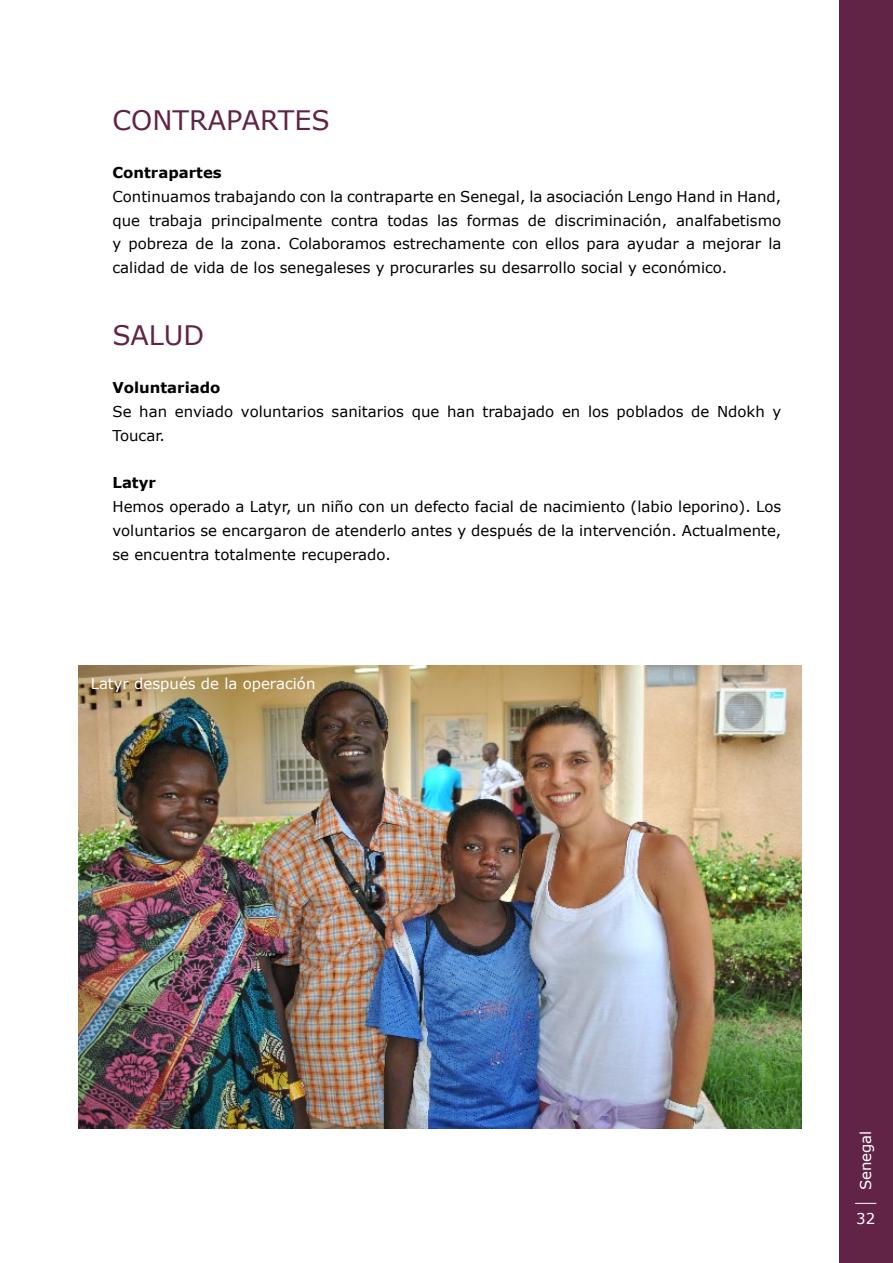
<style>
.page{position:relative;width:893px;height:1263px;background:#fff}
.page>*{position:absolute;margin:0;border:0;box-sizing:border-box;transform-origin:0 0}
.t1{font:26.85px "Verdana";color:#612446}
.t2{font:15px/23.9px "Verdana";color:#000;text-align:justify}
.t3{font:15px "Verdana";color:#fff}
.t4{font:700 15px "Verdana";color:#000}
</style>
<div class="page">
<div style="left:839px;top:1px;width:54px;height:1262px;background:#612446"></div>
<svg style="left:855px;top:1203px;width:21px;height:1px"></svg>
<img style="left:78px;top:666px;width:723px;height:463px">
<h1 class="t1" style="left:112px;top:102px;width:219px">CONTRAPARTES</h1>
<p class="t4" style="left:112px;top:163px;width:111px">Contrapartes</p>
<p class="t2" style="left:112px;top:184px;width:670px">Continuamos trabajando con la contraparte en Senegal, la asociación Lengo Hand in Hand, que trabaja principalmente contra todas las formas de discriminación, analfabetismo y pobreza de la zona. Colaboramos estrechamente con ellos para ayudar a mejorar la calidad de vida de los senegaleses y procurarles su desarrollo social y económico.</p>
<h1 class="t1" style="left:112px;top:317px;width:93px">SALUD</h1>
<p class="t4" style="left:112px;top:378px;width:109px">Voluntariado</p>
<p class="t2" style="left:112px;top:399px;width:670px">Se han enviado voluntarios sanitarios que han trabajado en los poblados de Ndokh y<br>Toucar.</p>
<p class="t4" style="left:112px;top:473px;width:45px">Latyr</p>
<p class="t2" style="left:112px;top:495px;width:670px">Hemos operado a Latyr, un niño con un defecto facial de nacimiento (labio leporino). Los voluntarios se encargaron de atenderlo antes y después de la intervención. Actualmente, se encuentra totalmente recuperado.</p>
<p class="t3" style="left:91px;top:673px;width:226px">Latyr después de la operación</p>
<p class="t3" style="left:855px;top:1190px;width:61px;rotate:-90deg">Senegal</p>
<p class="t3" style="left:856px;top:1208px;width:20px">32</p>
</div>
